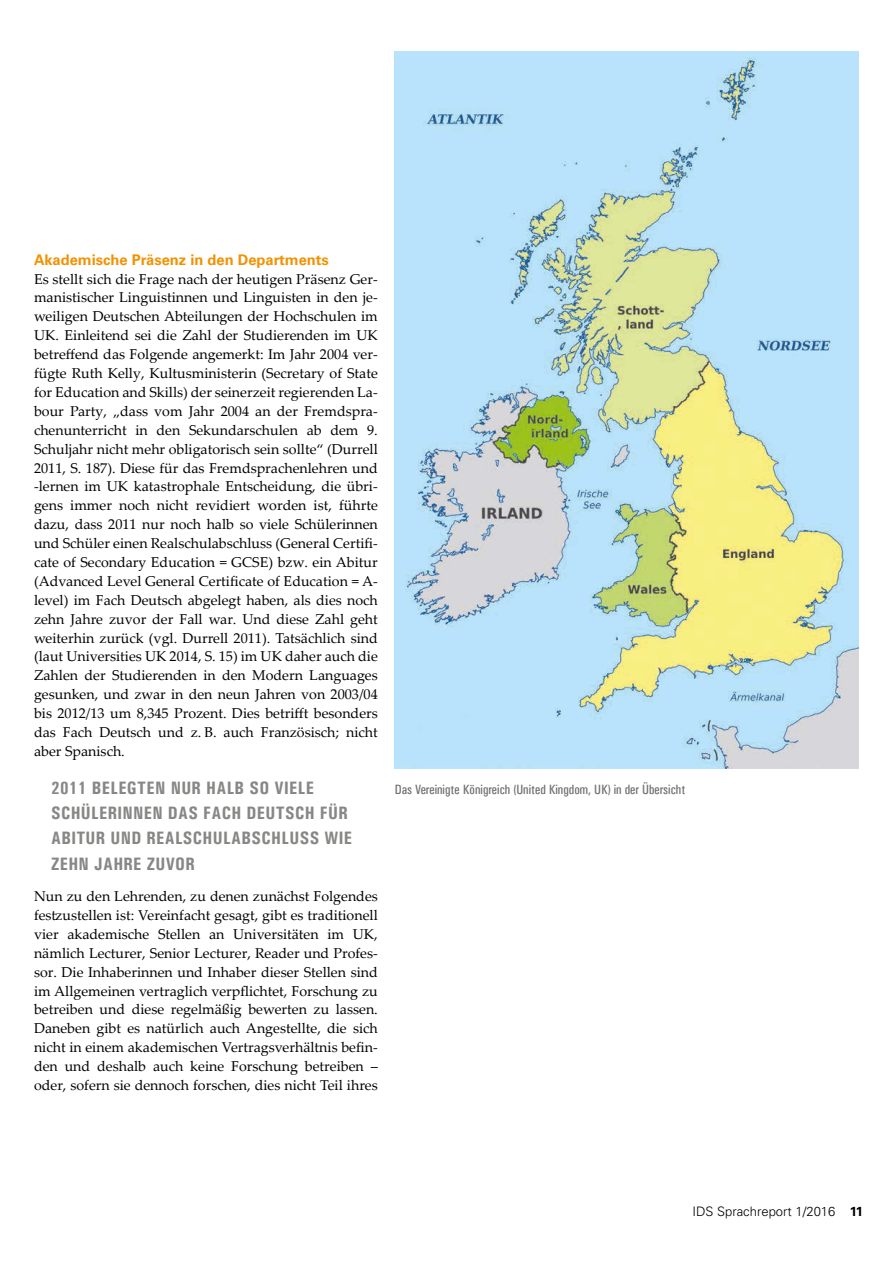
<style>
.page{position:relative;width:893px;height:1263px;background:#fff}
.page>*{position:absolute;margin:0;border:0;box-sizing:border-box;transform-origin:0 0}
.t1{font:700 condensed 18px/25.2px "Univers";letter-spacing:.02em;color:#878786}
.t2{font:700 14.7px "Univers LT Pro 65";color:#f39100}
.t3{font:14.25px/18.9px "Palatino Linotype";color:#000;text-align:justify}
.t4{font:13.5px "Univers Condensed";color:#6f6f6e}
.t5{font:300 13.05px "Univers LT Pro 45";color:#000}
.s1{font-family:"Univers LT Pro 65";font-weight:700}
</style>
<div class="page">
<img style="left:394px;top:51px;width:465px;height:718px">
<p class="t2" style="left:34px;top:251px;width:296px">Akademische Präsenz in den Departments</p>
<p class="t3" style="left:34px;top:269px;width:345px">Es stellt sich die Frage nach der heutigen Präsenz Ger&shy;manistischer Linguistinnen und Linguisten in den je&shy;weiligen Deutschen Abteilungen der Hochschulen im UK. Einleitend sei die Zahl der Studierenden im UK betreffend das Folgende angemerkt: Im Jahr 2004 ver&shy;fügte Ruth Kelly, Kultusministerin (Secretary of State for Education and Skills) der seinerzeit regierenden La&shy;bour Party, „dass vom Jahr 2004 an der Fremdspra&shy;chenunterricht in den Sekundarschulen ab dem 9.<br>Schuljahr nicht mehr obligatorisch sein sollte“ (Durrell 2011, S. 187). Diese für das Fremdsprachenlehren und -lernen im UK katastrophale Entscheidung, die übri&shy;gens immer noch nicht revidiert worden ist, führte dazu, dass 2011 nur noch halb so viele Schülerinnen und Schüler einen Realschulabschluss (General Certifi&shy;cate of Secondary Education = GCSE) bzw. ein Abitur (Advanced Level General Certificate of Education = A&shy;level) im Fach Deutsch abgelegt haben, als dies noch zehn Jahre zuvor der Fall war. Und diese Zahl geht weiterhin zurück (vgl. Durrell 2011). Tatsächlich sind (laut Universities UK 2014, S. 15) im UK daher auch die Zahlen der Studierenden in den Modern Languages gesunken, und zwar in den neun Jahren von 2003/04 bis 2012/13 um 8,345 Prozent. Dies betrifft besonders das Fach Deutsch und z. B. auch Französisch; nicht aber Spanisch.</p>
<p class="t1" style="left:51px;top:775px;width:303px">2011 BELEGTEN NUR HALB SO VIELE<br>SCHÜLERINNEN DAS FACH DEUTSCH FÜR<br>ABITUR UND REALSCHULABSCHLUSS WIE<br>ZEHN JAHRE ZUVOR</p>
<p class="t3" style="left:34px;top:886px;width:345px">Nun zu den Lehrenden, zu denen zunächst Folgendes festzustellen ist: Vereinfacht gesagt, gibt es traditionell vier akademische Stellen an Universitäten im UK, nämlich Lecturer, Senior Lecturer, Reader und Profes&shy;sor. Die Inhaberinnen und Inhaber dieser Stellen sind im Allgemeinen vertraglich verpflichtet, Forschung zu betreiben und diese regelmäßig bewerten zu lassen.<br>Daneben gibt es natürlich auch Angestellte, die sich nicht in einem akademischen Vertragsverhältnis befin&shy;den und deshalb auch keine Forschung betreiben – oder, sofern sie dennoch forschen, dies nicht Teil ihres</p>
<p class="t4" style="left:395px;top:781px;width:292px">Das Vereinigte Königreich (United Kingdom, UK) in der Übersicht</p>
<p class="t5" style="left:692px;top:1203px;width:172px">IDS Sprachreport 1/2016 <span class="s1">11</span></p>
</div>
